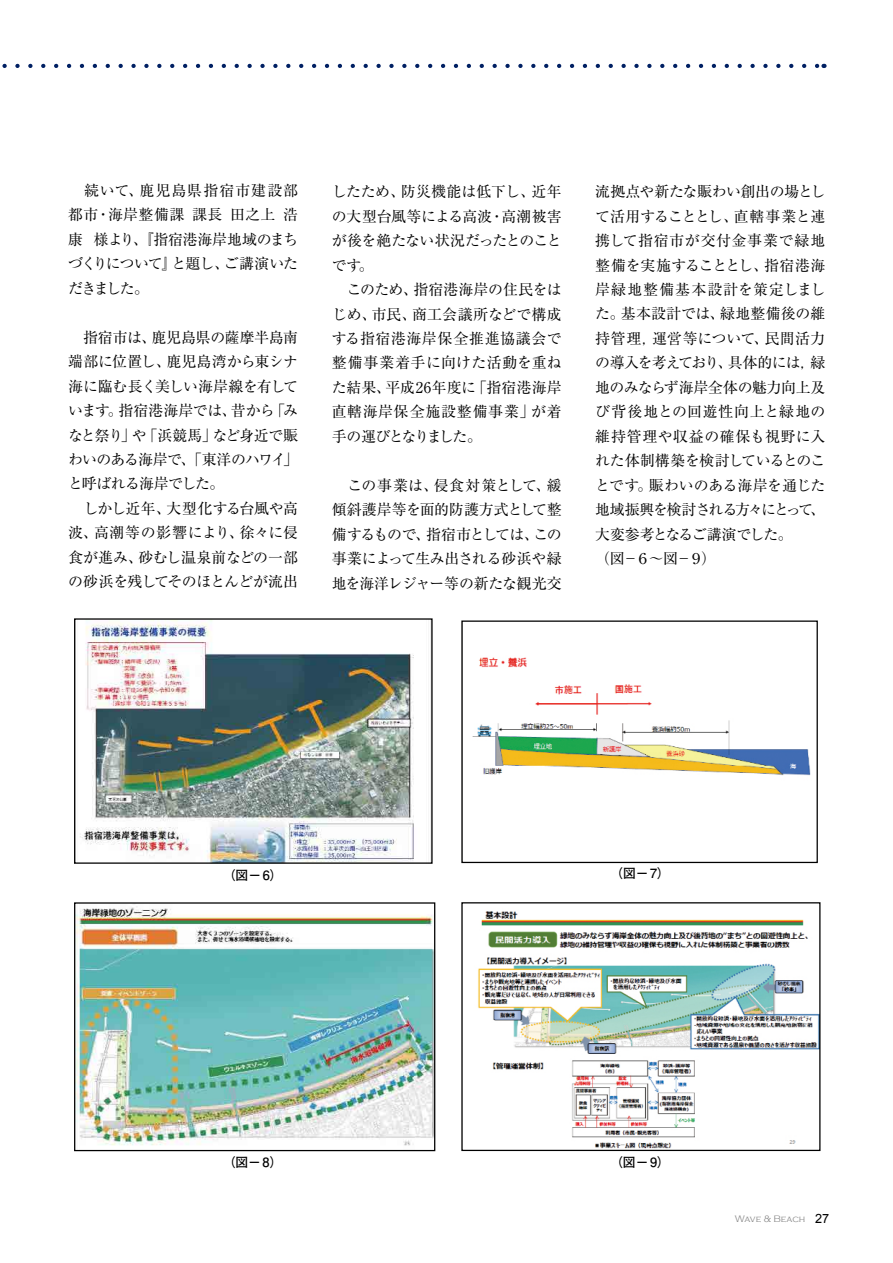
<style>
.page{position:relative;width:893px;height:1263px;background:#fff}
.page>*{position:absolute;margin:0;border:0;box-sizing:border-box;transform-origin:0 0}
.t1{font:14.85px/24.5px "Ryumin Pro";letter-spacing:-.01em;color:#000}
.t2{font:14.85px/24.5px "Ryumin Pro";letter-spacing:.015em;color:#000}
.t3{font:700 12.75px "Futo Go B101 Pro";color:#000}
.t4{font:300 9.6px "Copperplate Gothic";color:#898989}
.s1{font-family:"Arial";font-weight:400;font-size:12.75px;color:#000}
</style>
<div class="page">
<svg style="left:2px;top:64px;width:815px;height:4px"></svg>
<img style="left:80px;top:620px;width:351px;height:242px">
<img style="left:472px;top:657px;width:339px;height:119px">
<div style="left:461px;top:620px;width:357px;height:243px;border:1px solid #000"></div>
<img style="left:76px;top:906px;width:357px;height:240px">
<div style="left:74px;top:902px;width:361px;height:249px;border:1px solid #000"></div>
<img style="left:478px;top:911px;width:340px;height:238px">
<div style="left:461px;top:902px;width:359px;height:249px;border:1px solid #000"></div>
<p class="t1" style="left:68px;top:177px;width:232px;text-align:justify">　続いて、鹿児島県指宿市建設部都市・海岸整備課 課長 田之上 浩康 様より、『指宿港海岸地域のまちづくりについて』と題し、ご講演いただきました。</p>
<p class="t1" style="left:68px;top:324px;width:232px">　指宿市は、鹿児島県の薩摩半島南端部に位置し、鹿児島湾から東シナ海に臨む長く美しい海岸線を有しています。指宿港海岸では、昔から「みなと祭り」や「浜競馬」など身近で賑わいのある海岸で、「東洋のハワイ」と呼ばれる海岸でした。<br>　しかし近年、大型化する台風や高波、高潮等の影響により、徐々に侵食が進み、砂むし温泉前などの一部の砂浜を残してそのほとんどが流出</p>
<p class="t2" style="left:332px;top:178px;width:232px">したため、防災機能は低下し、近年の大型台風等による高波・高潮被害が後を絶たない状況だったとのことです。<br>　このため、指宿港海岸の住民をはじめ、市民、商工会議所などで構成する指宿港海岸保全推進協議会で整備事業着手に向けた活動を重ねた結果、平成26年度に「指宿港海岸直轄海岸保全施設整備事業」が着手の運びとなりました。</p>
<p class="t1" style="left:332px;top:472px;width:232px;text-align:justify">　この事業は、侵食対策として、緩傾斜護岸等を面的防護方式として整備するもので、指宿市としては、この事業によって生み出される砂浜や緑地を海洋レジャー等の新たな観光交</p>
<p class="t1" style="left:595px;top:178px;width:232px">流拠点や新たな賑わい創出の場として活用することとし、直轄事業と連携して指宿市が交付金事業で緑地整備を実施することとし、指宿港海岸緑地整備基本設計を策定しました。基本設計では、緑地整備後の維持管理，運営等について、民間活力の導入を考えており、具体的には，緑地のみならず海岸全体の魅力向上及び背後地との回遊性向上と緑地の維持管理や収益の確保も視野に入れた体制構築を検討しているとのことです。賑わいのある海岸を通じた地域振興を検討される方々にとって、大変参考となるご講演でした。<br>（図－６～図－９）</p>
<p class="t3" style="left:223px;top:865px;width:61px">（図－6）</p>
<p class="t3" style="left:610px;top:863px;width:61px">（図－7）</p>
<p class="t3" style="left:223px;top:1152px;width:61px">（図－8）</p>
<p class="t3" style="left:610px;top:1152px;width:61px">（図－9）</p>
<p class="t4" style="left:735px;top:1213px;width:96px">Wave &amp; Beach <span class="s1">27</span></p>
</div>
